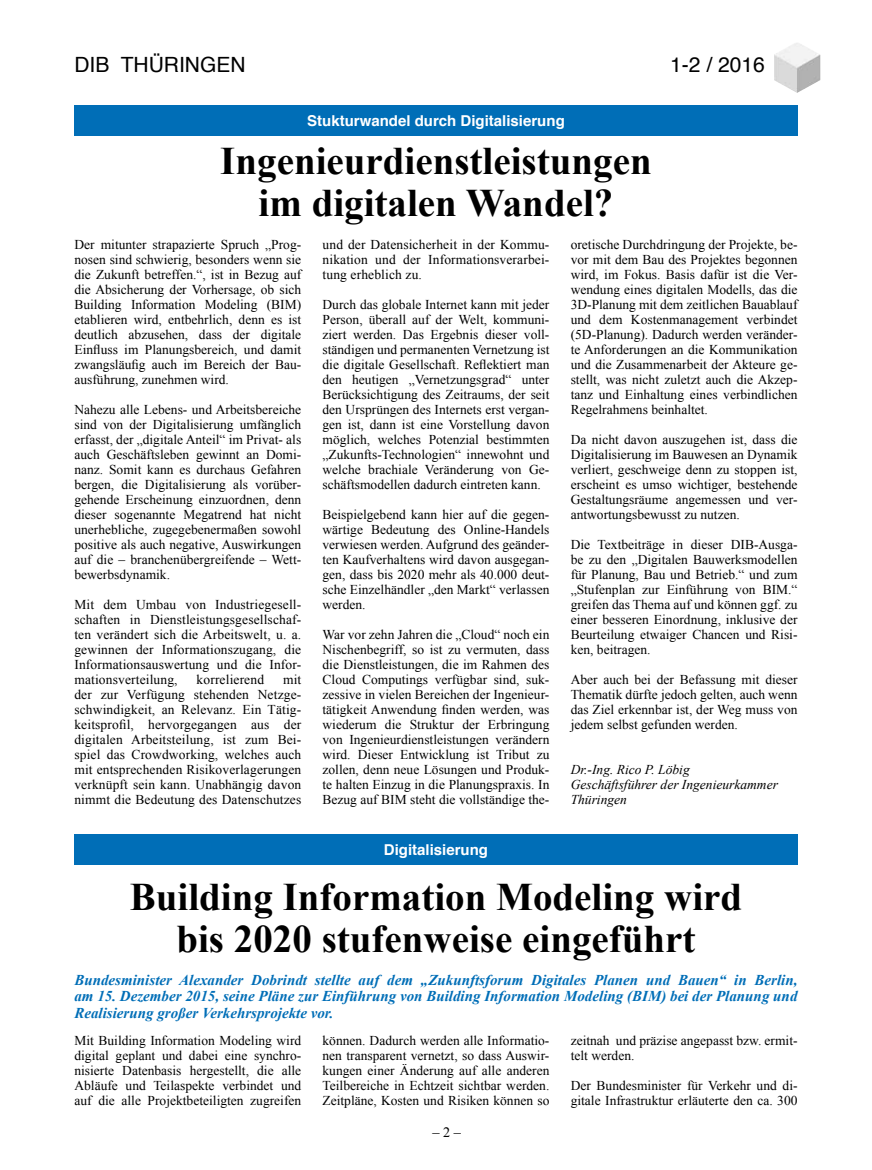
<style>
.page{position:relative;width:872px;height:1170px;background:#fff}
.page>*{position:absolute;margin:0;border:0;box-sizing:border-box;transform-origin:0 0}
.t1{font:700 39px/42px "Times New Roman";color:#000;text-align:center}
.t2{font:21px "Helvetica";color:#000}
.t3{font:italic 700 15px/16.5px "Times New Roman";color:#006eb7;text-align:justify}
.t4{font:700 15px "Helvetica";color:#fff}
.t5{font:14.25px "Times New Roman";color:#000}
.t6{font:13.5px/15px "Times New Roman";color:#000;text-align:justify}
.t7{font:italic 13.5px/15px "Times New Roman";color:#000}
</style>
<div class="page">
<img style="left:774px;top:43px;width:46px;height:50px">
<div style="left:74px;top:105px;width:723px;height:30px;background:#006eb7"></div>
<div style="left:74px;top:834px;width:723px;height:30px;background:#006eb7"></div>
<h2 class="t2" style="left:74px;top:49px;width:173px">DIB THÜRINGEN</h2>
<h2 class="t2" style="left:670px;top:49px;width:96px">1-2 / 2016</h2>
<p class="t4" style="left:307px;top:108px;width:259px">Stukturwandel durch Digitalisierung</p>
<h1 class="t1" style="left:220px;top:139px;width:433px">Ingenieurdienstleistungen im digitalen Wandel?</h1>
<p class="t6" style="left:74px;top:237px;width:228px">Der mitunter strapazierte Spruch „Prog&shy;nosen sind schwierig, besonders wenn sie die Zukunft betreffen.“, ist in Bezug auf die Absicherung der Vorhersage, ob sich Building Information Modeling (BIM) etablieren wird, entbehrlich, denn es ist deutlich abzusehen, dass der digitale Einfluss im Planungsbereich, und damit zwangsläufig auch im Bereich der Bau&shy;ausführung, zunehmen wird.</p>
<p class="t6" style="left:74px;top:402px;width:228px">Nahezu alle Lebens- und Arbeitsbereiche sind von der Digitalisierung umfänglich erfasst, der „digitale Anteil“ im Privat- als auch Geschäftsleben gewinnt an Domi&shy;nanz. Somit kann es durchaus Gefahren bergen, die Digitalisierung als vorüber&shy;gehende Erscheinung einzuordnen, denn dieser sogenannte Megatrend hat nicht unerhebliche, zugegebenermaßen sowohl positive als auch negative, Auswirkungen auf die – branchenübergreifende – Wett&shy;bewerbsdynamik.</p>
<p class="t6" style="left:74px;top:597px;width:228px">Mit dem Umbau von Industriegesell&shy;schaften in Dienstleistungsgesellschaf&shy;ten verändert sich die Arbeitswelt, u. a. gewinnen der Informationszugang, die Informationsauswertung und die Infor&shy;mationsverteilung,</p>
<p class="t6" style="left:570px;top:237px;width:228px">oretische Durchdringung der Projekte, be&shy;vor mit dem Bau des Projektes begonnen wird, im Fokus. Basis dafür ist die Ver&shy;wendung eines digitalen Modells, das die 3D-Planung mit dem zeitlichen Bauablauf und dem Kostenmanagement verbindet (5D-Planung). Dadurch werden veränder&shy;te Anforderungen an die Kommunikation und die Zusammenarbeit der Akteure ge&shy;stellt, was nicht zuletzt auch die Akzep&shy;tanz und Einhaltung eines verbindlichen Regelrahmens beinhaltet.</p>
<p class="t6" style="left:570px;top:432px;width:228px">Da nicht davon auszugehen ist, dass die Digitalisierung im Bauwesen an Dynamik verliert, geschweige denn zu stoppen ist, erscheint es umso wichtiger, bestehende Gestaltungsräume angemessen und ver&shy;antwortungsbewusst zu nutzen.</p>
<p class="t6" style="left:570px;top:537px;width:228px">Die Textbeiträge in dieser DIB-Ausga&shy;be zu den „Digitalen Bauwerksmodellen für Planung, Bau und Betrieb.“ und zum „Stufenplan zur Einführung von BIM.“ greifen das Thema auf und können ggf. zu einer besseren Einordnung, inklusive der Beurteilung etwaiger Chancen und Risi&shy;ken, beitragen.</p>
<p class="t6" style="left:570px;top:672px;width:228px">Aber auch bei der Befassung mit dieser Thematik dürfte jedoch gelten, auch wenn das Ziel erkennbar ist, der Weg muss von jedem selbst gefunden werden.</p>
<p class="t7" style="left:570px;top:762px;width:209px">Dr.-Ing. Rico P. Löbig<br>Geschäftsführer der Ingenieurkammer<br>Thüringen</p>
<p class="t6" style="left:322px;top:237px;width:228px">und der Datensicherheit in der Kommu&shy;nikation und der Informationsverarbei&shy;tung erheblich zu.</p>
<p class="t6" style="left:322px;top:297px;width:228px">Durch das globale Internet kann mit jeder Person, überall auf der Welt, kommuni&shy;ziert werden. Das Ergebnis dieser voll&shy;ständigen und permanenten Vernetzung ist die digitale Gesellschaft. Reflektiert man den heutigen „Vernetzungsgrad“ unter Berücksichtigung des Zeitraums, der seit den Ursprüngen des Internets erst vergan&shy;gen ist, dann ist eine Vorstellung davon möglich, welches Potenzial bestimmten „Zukunfts-Technologien“ innewohnt und welche brachiale Veränderung von Ge&shy;schäftsmodellen dadurch eintreten kann.</p>
<p class="t6" style="left:322px;top:507px;width:228px">Beispielgebend kann hier auf die gegen&shy;wärtige Bedeutung des Online-Handels verwiesen werden. Aufgrund des geänder&shy;ten Kaufverhaltens wird davon ausgegan&shy;gen, dass bis 2020 mehr als 40.000 deut&shy;sche Einzelhändler „den Markt“ verlassen werden.</p>
<p class="t6" style="left:322px;top:627px;width:228px">War vor zehn Jahren die „Cloud“ noch ein Nischenbegriff, so ist zu vermuten, dass die Dienstleistungen, die im Rahmen des Cloud Computings verfügbar sind, suk&shy;zessive in vielen Bereichen der Ingenieur&shy;tätigkeit Anwendung finden werden, was wiederum die Struktur der Erbringung von Ingenieurdienstleistungen verändern wird. Dieser Entwicklung ist Tribut zu zollen, denn neue Lösungen und Produk&shy;te halten Einzug in die Planungspraxis. In Bezug auf BIM steht die vollständige the-</p>
<p class="t6" style="left:74px;top:672px;width:228px;text-indent:209px">mit der zur Verfügung stehenden Netzge&shy;schwindigkeit, an Relevanz. Ein Tätig&shy;keitsprofil, hervorgegangen aus der digitalen Arbeitsteilung, ist zum Bei&shy;spiel das Crowdworking, welches auch mit entsprechenden Risikoverlagerungen verknüpft sein kann. Unabhängig davon nimmt die Bedeutung des Datenschutzes</p>
<p class="t6" style="left:197px;top:672px;width:69px">korrelierend</p>
<p class="t4" style="left:384px;top:837px;width:106px">Digitalisierung</p>
<h1 class="t1" style="left:130px;top:874px;width:614px">Building Information Modeling wird bis 2020 stufenweise eingeführt</h1>
<p class="t3" style="left:74px;top:970px;width:724px">Bundesminister Alexander Dobrindt stellte auf dem „Zukunftsforum Digitales Planen und Bauen“ in Berlin, am 15. Dezember 2015, seine Pläne zur Einführung von Building Information Modeling (BIM) bei der Planung und Realisierung großer Verkehrsprojekte vor.</p>
<p class="t6" style="left:74px;top:1032px;width:228px">Mit Building Information Modeling wird digital geplant und dabei eine synchro&shy;nisierte Datenbasis hergestellt, die alle Abläufe und Teilaspekte verbindet und auf die alle Projektbeteiligten zugreifen</p>
<p class="t6" style="left:322px;top:1032px;width:228px">können. Dadurch werden alle Informatio&shy;nen transparent vernetzt, so dass Auswir&shy;kungen einer Änderung auf alle anderen Teilbereiche in Echtzeit sichtbar werden.<br>Zeitpläne, Kosten und Risiken können so</p>
<p class="t6" style="left:570px;top:1032px;width:228px">zeitnah und präzise angepasst bzw. ermit&shy;telt werden.</p>
<p class="t6" style="left:570px;top:1077px;width:228px">Der Bundesminister für Verkehr und di&shy;gitale Infrastruktur erläuterte den ca. 300</p>
<p class="t5" style="left:432px;top:1122px;width:30px">– 2 –</p>
</div>
